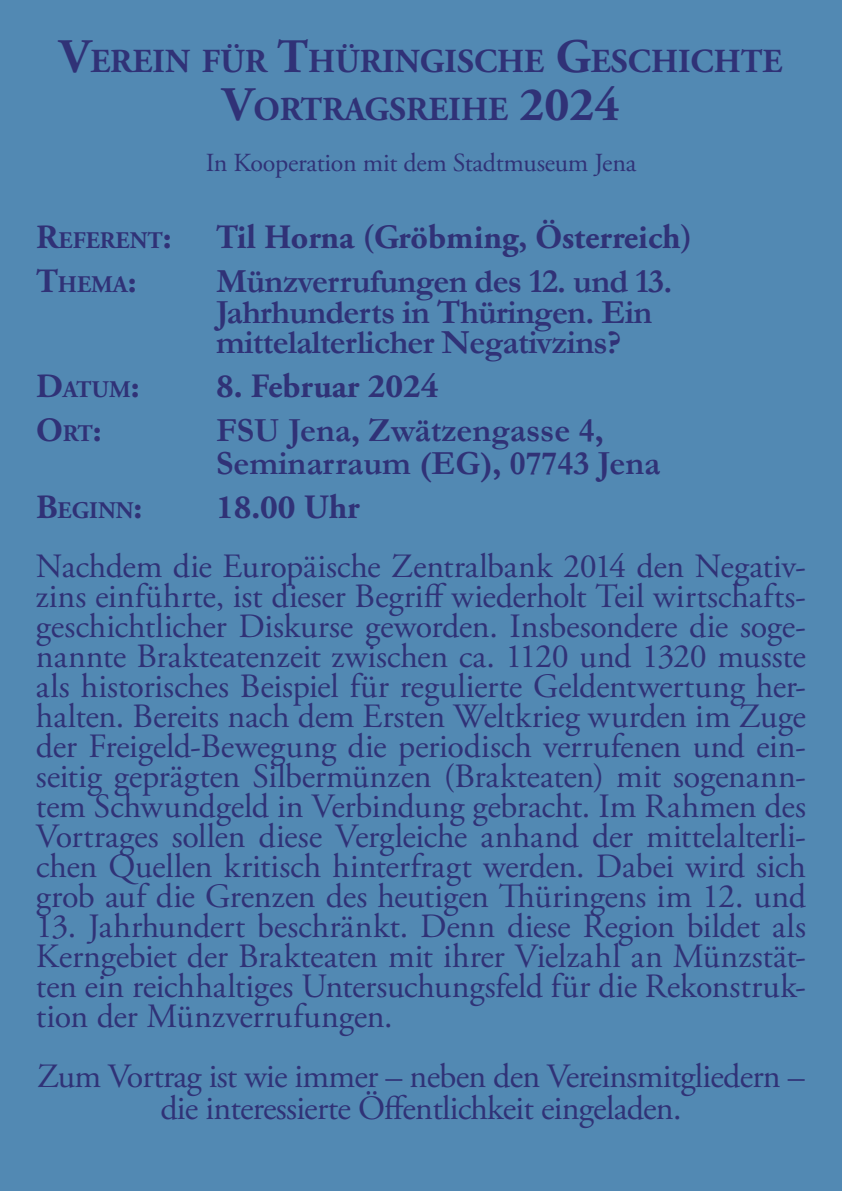
<style>
.page{position:relative;width:842px;height:1191px;background:#5289b3}
.page>*{position:absolute;margin:0;border:0;box-sizing:border-box;transform-origin:0 0}
.t1{font:34px/30px "Adobe Garamond Pro";letter-spacing:-.02em;color:#303277;text-align:justify}
.t2{font:700 34px/30px "Garamond";letter-spacing:-.02em;color:#303277}
.t3{font:700 34px/33.2px "Garamond";color:#303277}
.t4{font:700 34px "Adobe Garamond Pro";color:#303277}
.t5{font:700 33.6px/48px "Adobe Garamond Pro";color:#303277;text-align:center}
.t6{font:26px "Adobe Garamond Pro";letter-spacing:-.01em;color:#303277}
.t7{font:700 23.8px "Adobe Garamond Pro";color:#303277}
.s1{font-size:48px}
.s2{font-size:34px}
.s3{font-weight:700}
</style>
<div class="page">
<p class="t5" style="left:60px;top:37px;width:724px"><span class="s1">V</span>EREIN FÜR <span class="s1">T</span>HÜRINGISCHE <span class="s1">G</span>ESCHICHTE<br><span class="s1">V</span>ORTRAGSREIHE <span class="s1">2024</span></p>
<p class="t6" style="left:206px;top:147px;width:432px">In Kooperation mit dem Stadtmuseum Jena</p>
<p class="t7" style="left:36px;top:227px;width:137px"><span class="s2">R</span>EFERENT<span class="s2">:</span></p>
<p class="t4" style="left:216px;top:218px;width:478px">Til Horna (Gröbming, Österreich)</p>
<p class="t7" style="left:36px;top:271px;width:102px"><span class="s2">T</span>HEMA<span class="s2">:</span></p>
<p class="t2" style="left:216px;top:267px;width:458px">Münzverrufungen des 12. und 13.<br>Jahrhunderts in Thüringen. Ein mittelalterlicher Negativzins?</p>
<p class="t7" style="left:36px;top:375px;width:105px"><span class="s2">D</span>ATUM<span class="s2">:</span></p>
<p class="t4" style="left:216px;top:366px;width:224px">8. Februar 2024</p>
<p class="t7" style="left:36px;top:419px;width:67px"><span class="s2">O</span>RT<span class="s2">:</span></p>
<p class="t3" style="left:216px;top:414px;width:446px">FSU Jena, Zwätzengasse 4,<br>Seminarraum (EG), 07743 Jena</p>
<p class="t7" style="left:36px;top:497px;width:108px"><span class="s2">B</span>EGINN<span class="s2">:</span></p>
<p class="t1" style="left:36px;top:479px;width:771px;line-height:58.3px;text-indent:180px"><span class="s3">18.00 Uhr<br></span>Nachdem die Europäische Zentralbank 2014 den Negativ-</p>
<p class="t1" style="left:36px;top:582px;width:771px">zins einführte, ist dieser Begriff wiederholt Teil wirtschafts&shy;geschichtlicher Diskurse geworden. Insbesondere die soge&shy;nannte Brakteatenzeit zwischen ca. 1120 und 1320 musste als historisches Beispiel für regulierte Geldentwertung her&shy;halten. Bereits nach dem Ersten Weltkrieg wurden im Zuge der Freigeld-Bewegung die periodisch verrufenen und ein&shy;seitig geprägten Silbermünzen (Brakteaten) mit sogenann&shy;tem Schwundgeld in Verbindung gebracht. Im Rahmen des Vortrages sollen diese Vergleiche anhand der mittelalterli&shy;chen Quellen kritisch hinterfragt werden. Dabei wird sich grob auf die Grenzen des heutigen Thüringens im 12. und</p>
<p class="t1" style="left:36px;top:912px;width:771px">13. Jahrhundert beschränkt. Denn diese Region bildet als Kerngebiet der Brakteaten mit ihrer Vielzahl an Münzstät&shy;ten ein reichhaltiges Untersuchungsfeld für die Rekonstruk&shy;tion der Münzverrufungen.</p>
<p class="t1" style="left:37px;top:1061px;width:769px;line-height:32px;text-align:center">Zum Vortrag ist wie immer – neben den Vereinsmitgliedern – die interessierte Öffentlichkeit eingeladen.</p>
</div>
